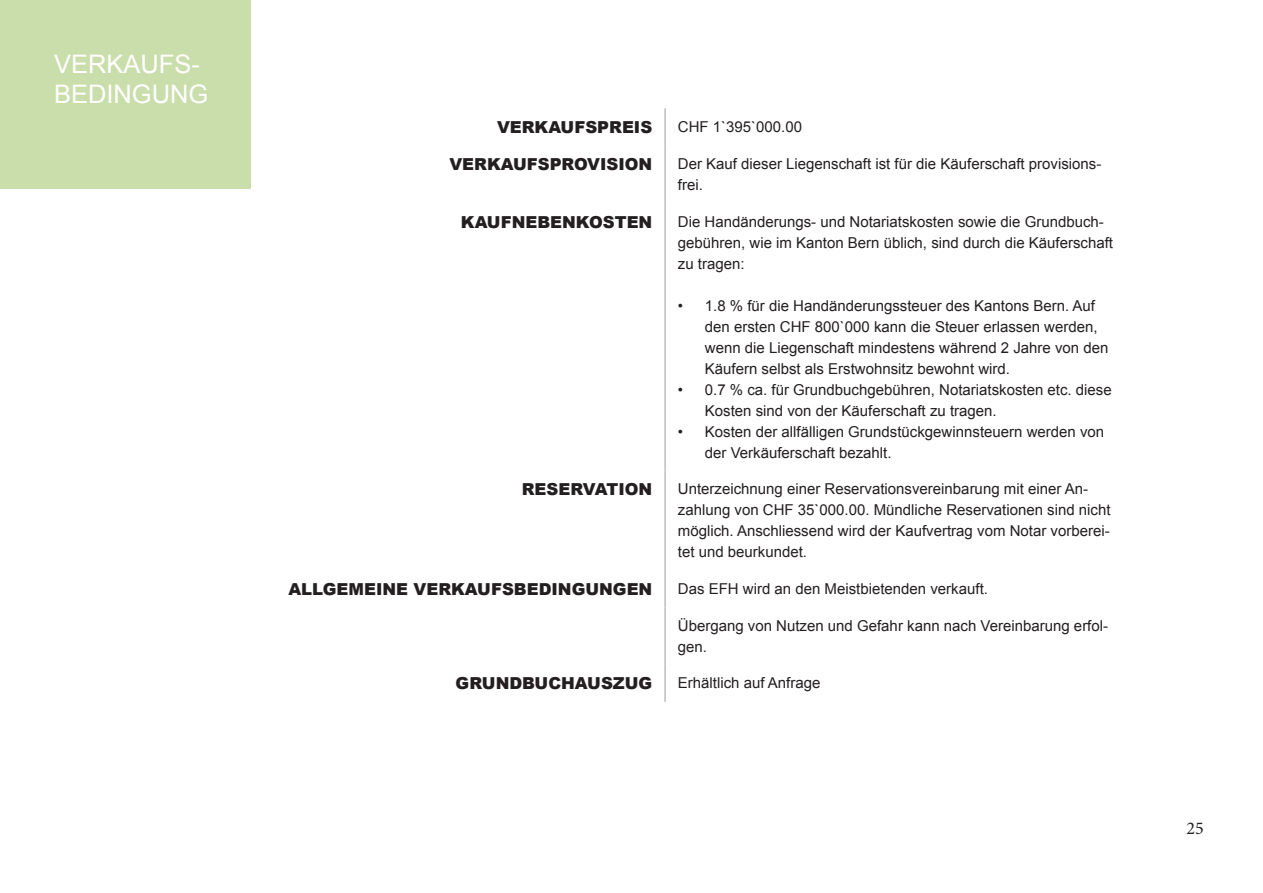
<style>
.page{position:relative;width:1263px;height:893px;background:#fff}
.page>*{position:absolute;margin:0;border:0;box-sizing:border-box;transform-origin:0 0}
.t1{font:25.5px/30.6px "Arial";color:#fff}
.t2{font:18px "Minion Pro";color:#231f20}
.t3{font:900 16.5px "Arial";color:#231f20}
.t4{font:15px/21px "Arial";color:#231f20}
</style>
<div class="page">
<div style="left:0;top:0;width:251px;height:189px;background:#c9deaa"></div>
<hr style="left:664px;top:108px;width:2px;height:38px;background:#bcbdc0">
<hr style="left:664px;top:146px;width:2px;height:57px;background:#bcbdc0">
<hr style="left:664px;top:203px;width:2px;height:268px;background:#bcbdc0">
<hr style="left:664px;top:471px;width:2px;height:99px;background:#bcbdc0">
<hr style="left:664px;top:570px;width:2px;height:37px;background:#bcbdc0">
<hr style="left:664px;top:607px;width:2px;height:58px;background:#bcbdc0">
<hr style="left:664px;top:665px;width:2px;height:37px;background:#bcbdc0">
<p class="t1" style="left:54px;top:49px;width:156px">VERKAUFS-<br>BEDINGUNG</p>
<p class="t3" style="left:497px;top:115px;width:157px">VERKAUFSPREIS</p>
<p class="t4" style="left:678px;top:116px;width:126px">CHF 1`395`000.00</p>
<p class="t3" style="left:449px;top:152px;width:204px">VERKAUFSPROVISION</p>
<p class="t4" style="left:678px;top:154px;width:425px">Der Kauf dieser Liegenschaft ist für die Käuferschaft provisions&shy;frei.</p>
<p class="t3" style="left:461px;top:210px;width:193px">KAUFNEBENKOSTEN</p>
<p class="t4" style="left:678px;top:211px;width:437px">Die Handänderungs- und Notariatskosten sowie die Grundbuch&shy;gebühren, wie im Kanton Bern üblich, sind durch die Käuferschaft zu tragen:</p>
<p class="t4" style="left:705px;top:295px;width:405px;text-indent:-27px">• 1.8 % für die Handänderungssteuer des Kantons Bern. Auf den ersten CHF 800`000 kann die Steuer erlassen werden, wenn die Liegenschaft mindestens während 2 Jahre von den Käufern selbst als Erstwohnsitz bewohnt wird.</p>
<p class="t4" style="left:705px;top:379px;width:408px;text-indent:-27px">• 0.7 % ca. für Grundbuchgebühren, Notariatskosten etc. diese<br>Kosten sind von der Käuferschaft zu tragen.</p>
<p class="t4" style="left:705px;top:421px;width:401px;text-indent:-27px">• Kosten der allfälligen Grundstückgewinnsteuern werden von der Verkäuferschaft bezahlt.</p>
<p class="t3" style="left:522px;top:477px;width:132px">RESERVATION</p>
<p class="t4" style="left:678px;top:479px;width:434px">Unterzeichnung einer Reservationsvereinbarung mit einer An&shy;zahlung von CHF 35`000.00. Mündliche Reservationen sind nicht möglich. Anschliessend wird der Kaufvertrag vom Notar vorberei&shy;tet und beurkundet.</p>
<p class="t3" style="left:288px;top:577px;width:365px">ALLGEMEINE VERKAUFSBEDINGUNGEN</p>
<p class="t4" style="left:678px;top:578px;width:312px">Das EFH wird an den Meistbietenden verkauft.</p>
<p class="t4" style="left:678px;top:615px;width:432px">Übergang von Nutzen und Gefahr kann nach Vereinbarung erfol&shy;gen.</p>
<p class="t3" style="left:456px;top:671px;width:198px">GRUNDBUCHAUSZUG</p>
<p class="t4" style="left:678px;top:673px;width:144px">Erhältlich auf Anfrage</p>
<p class="t2" style="left:1186px;top:816px;width:19px">25</p>
</div>
